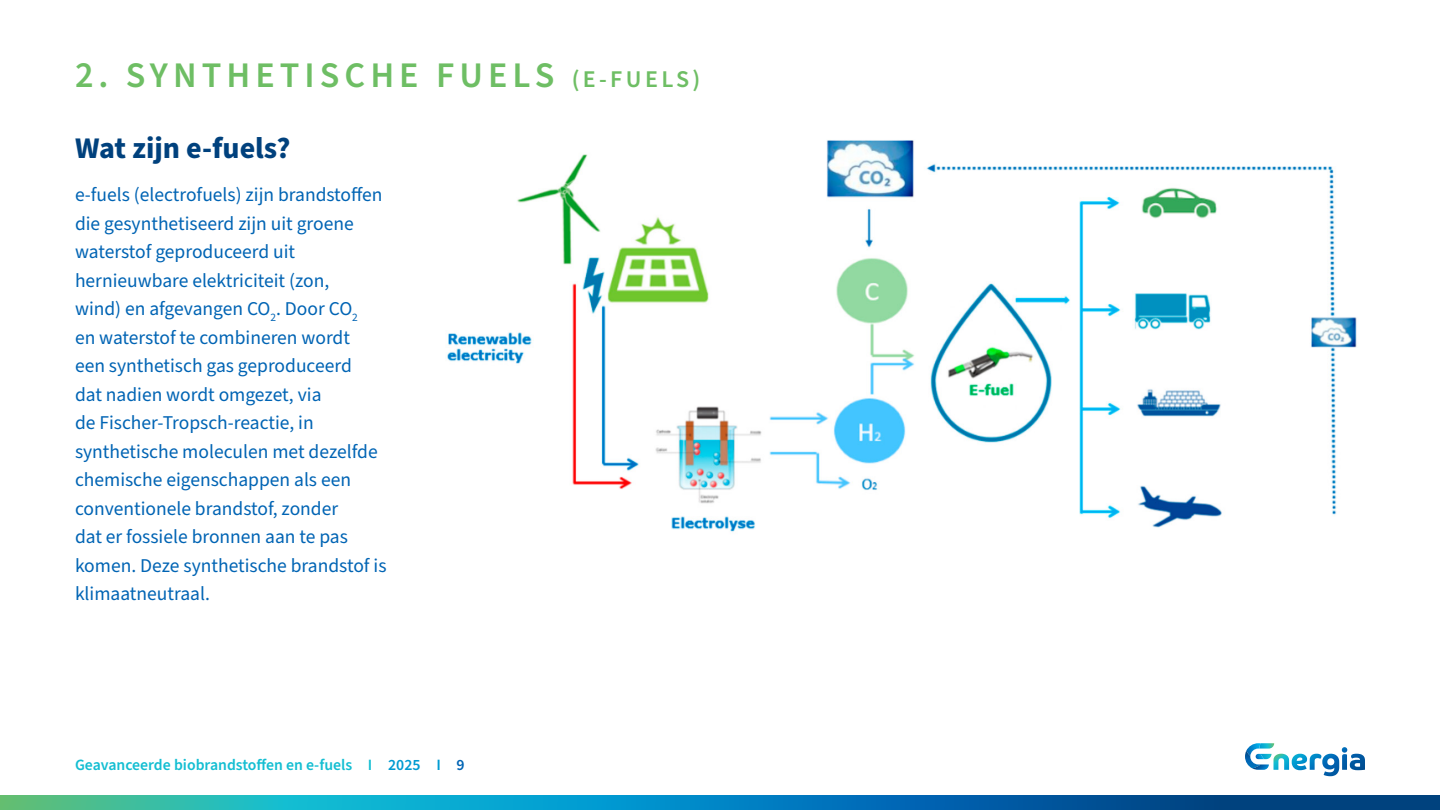
<style>
.page{position:relative;width:1440px;height:810px;background:#fff}
.page>*{position:absolute;margin:0;border:0;box-sizing:border-box;transform-origin:0 0}
.Tabel-tekst-regular{font:600 36px "Source Sans Pro";letter-spacing:.14em;color:#6ebe64}
.Tabel-tekst-regular-2{font:700 30px "Source Sans Pro";color:#00417d}
.Tabel-tekst-regular-3{font:19.5px/28.5px "Source Sans Pro";color:#0064b4}
.t1{font:600 15.75px "Source Sans Pro";color:#14bed2}
.s1{font-size:24px}
.s2{color:#009bd2}
.s3{color:#0064b4}
</style>
<div class="page">
<svg style="left:0;top:795px;width:1440px;height:15px;background:#0e82ab"></svg>
<svg style="left:1310px;top:747px;width:55px;height:29px"></svg>
<svg style="left:1245px;top:743px;width:29px;height:27px"></svg>
<img style="left:447px;top:140px;width:910px;height:392px">
<p class="Tabel-tekst-regular" style="left:75px;top:51px;width:627px">2. SYNTHETISCHE FUELS <span class="s1">(E-FUELS)</span></p>
<p class="Tabel-tekst-regular-2" style="left:75px;top:127px;width:217px">Wat zijn e-fuels?</p>
<p class="Tabel-tekst-regular-3" style="left:75px;top:181px;width:313px">e-fuels (electrofuels) zijn brandstoffen die gesynthetiseerd zijn uit groene waterstof geproduceerd uit hernieuwbare elektriciteit (zon,<br>wind) en afgevangen CO<sub>2</sub>. Door CO<sub>2<br></sub>en waterstof te combineren wordt<br>een synthetisch gas geproduceerd<br>dat nadien wordt omgezet, via<br>de Fischer-Tropsch-reactie, in synthetische moleculen met dezelfde chemische eigenschappen als een conventionele brandstof, zonder<br>dat er fossiele bronnen aan te pas komen. Deze synthetische brandstof is klimaatneutraal.</p>
<p class="t1" style="left:75px;top:754px;width:391px">Geavanceerde biobrandstoffen en e-fuels I <span class="s2">2025 I</span> <span class="s3">9</span></p>
</div>
